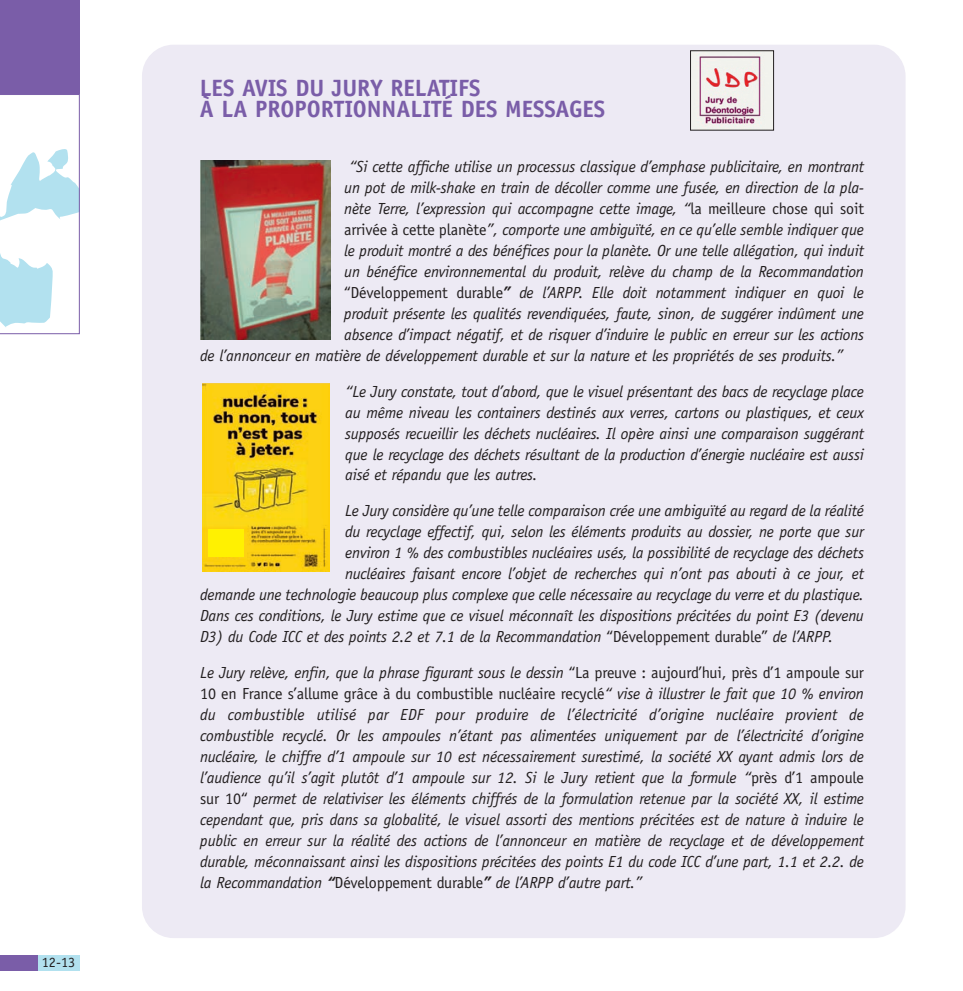
<style>
.page{position:relative;width:963px;height:991px;background:#fff}
.page>*{position:absolute;margin:0;border:0;box-sizing:border-box;transform-origin:0 0}
.t1{font:700 23.62px/21.3px "Officina Sans";color:#7a5da8}
.t2{font:italic 16.1px/21px "Officina Sans";letter-spacing:-.01em;color:#231f20;text-align:justify}
.t3{font:14.17px "Officina Sans";color:#231f20}
.s1{font-style:normal}
.s2{font-weight:700}
</style>
<div class="page">
<div style="left:0;top:0;width:80px;height:96px;background:#7a5da8"></div>
<svg style="left:0;top:94px;width:80px;height:240px"></svg>
<div style="left:0;top:954px;width:80px;height:16px;background:#b2e1ef"></div>
<div style="left:0;top:954px;width:38px;height:16px;background:#7a5da8"></div>
<div style="left:142px;top:45px;width:763px;height:893px;background:#edeaf4;border-radius:32px"></div>
<img style="left:697px;top:52px;width:66px;height:76px">
<div style="left:690px;top:50px;width:83px;height:80px;border:1px solid #231f20"></div>
<img style="left:202px;top:383px;width:127px;height:188px">
<img style="left:200px;top:160px;width:130px;height:180px">
<div style="left:208px;top:529px;width:36px;height:27px;background:#fff101"></div>
<p class="t3" style="left:42px;top:956px;width:35px">12-13</p>
<h1 class="t1" style="left:200px;top:79px;width:407px">LES AVIS DU JURY RELATIFS<br>À LA PROPORTIONNALITÉ DES MESSAGES</h1>
<p class="t2" style="left:349px;top:157px;width:516px">“Si cette affiche utilise un processus classique d’emphase publicitaire, en montrant</p>
<p class="t2" style="left:344px;top:178px;width:521px">un pot de milk-shake en train de décoller comme une fusée, en direction de la pla-</p>
<p class="t2" style="left:344px;top:199px;width:521px">nète Terre, l’expression qui accompagne cette image, “<span class="s1">la meilleure chose qui soit</span></p>
<p class="t2" style="left:344px;top:220px;width:521px"><span class="s1">arrivée à cette planète</span>”, comporte une ambiguïté, en ce qu’elle semble indiquer que</p>
<p class="t2" style="left:344px;top:241px;width:521px">le produit montré a des bénéfices pour la planète. Or une telle allégation, qui induit</p>
<p class="t2" style="left:344px;top:262px;width:521px">un bénéfice environnemental du produit, relève du champ de la Recommandation</p>
<p class="t2" style="left:344px;top:283px;width:521px"><span class="s1">“Développement durable</span><span class="s2">”</span> de l’ARPP. Elle doit notamment indiquer en quoi le</p>
<p class="t2" style="left:344px;top:304px;width:521px">produit présente les qualités revendiquées, faute, sinon, de suggérer indûment une</p>
<p class="t2" style="left:344px;top:325px;width:521px">absence d’impact négatif, et de risquer d’induire le public en erreur sur les actions</p>
<p class="t2" style="left:200px;top:346px;width:645px">de l’annonceur en matière de développement durable et sur la nature et les propriétés de ses produits.”</p>
<p class="t2" style="left:345px;top:382px;width:520px">“Le Jury constate, tout d’abord, que le visuel présentant des bacs de recyclage place au même niveau les containers destinés aux verres, cartons ou plastiques, et ceux supposés recueillir les déchets nucléaires. Il opère ainsi une comparaison suggérant que le recyclage des déchets résultant de la production d’énergie nucléaire est aussi aisé et répandu que les autres.</p>
<p class="t2" style="left:345px;top:501px;width:520px">Le Jury considère qu’une telle comparaison crée une ambiguïté au regard de la réalité</p>
<p class="t2" style="left:345px;top:522px;width:520px">du recyclage effectif, qui, selon les éléments produits au dossier, ne porte que sur</p>
<p class="t2" style="left:345px;top:543px;width:520px">environ 1 % des combustibles nucléaires usés, la possibilité de recyclage des déchets</p>
<p class="t2" style="left:345px;top:564px;width:520px">nucléaires faisant encore l’objet de recherches qui n’ont pas abouti à ce jour, et</p>
<p class="t2" style="left:200px;top:585px;width:665px">demande une technologie beaucoup plus complexe que celle nécessaire au recyclage du verre et du plastique.</p>
<p class="t2" style="left:200px;top:606px;width:665px">Dans ces conditions, le Jury estime que ce visuel méconnaît les dispositions précitées du point E3 (devenu</p>
<p class="t2" style="left:200px;top:627px;width:634px">D3) du Code ICC et des points 2.2 et 7.1 de la Recommandation <span class="s1">“Développement durable”</span> de l’ARPP.</p>
<p class="t2" style="left:200px;top:663px;width:665px">Le Jury relève, enfin, que la phrase figurant sous le dessin <span class="s1">“La preuve : aujourd’hui, près d’1 ampoule sur 10 en France s’allume grâce à du combustible nucléaire recyclé</span>“ vise à illustrer le fait que 10 % environ du combustible utilisé par EDF pour produire de l’électricité d’origine nucléaire provient de combustible recyclé. Or les ampoules n’étant pas alimentées uniquement par de l’électricité d’origine nucléaire, le chiffre d’1 ampoule sur 10 est nécessairement surestimé, la société XX ayant admis lors de l’audience qu’il s’agit plutôt d’1 ampoule sur 12. Si le Jury retient que la formule “<span class="s1">près d’1 ampoule sur 10“</span> permet de relativiser les éléments chiffrés de la formulation retenue par la société XX, il estime cependant que, pris dans sa globalité, le visuel assorti des mentions précitées est de nature à induire le public en erreur sur la réalité des actions de l’annonceur en matière de recyclage et de développement durable, méconnaissant ainsi les dispositions précitées des points E1 du code ICC d’une part, 1.1 et 2.2. de la Recommandation <span class="s2">“</span><span class="s1">Développement durable</span><span class="s2">”</span> de l’ARPP d’autre part.”</p>
</div>
